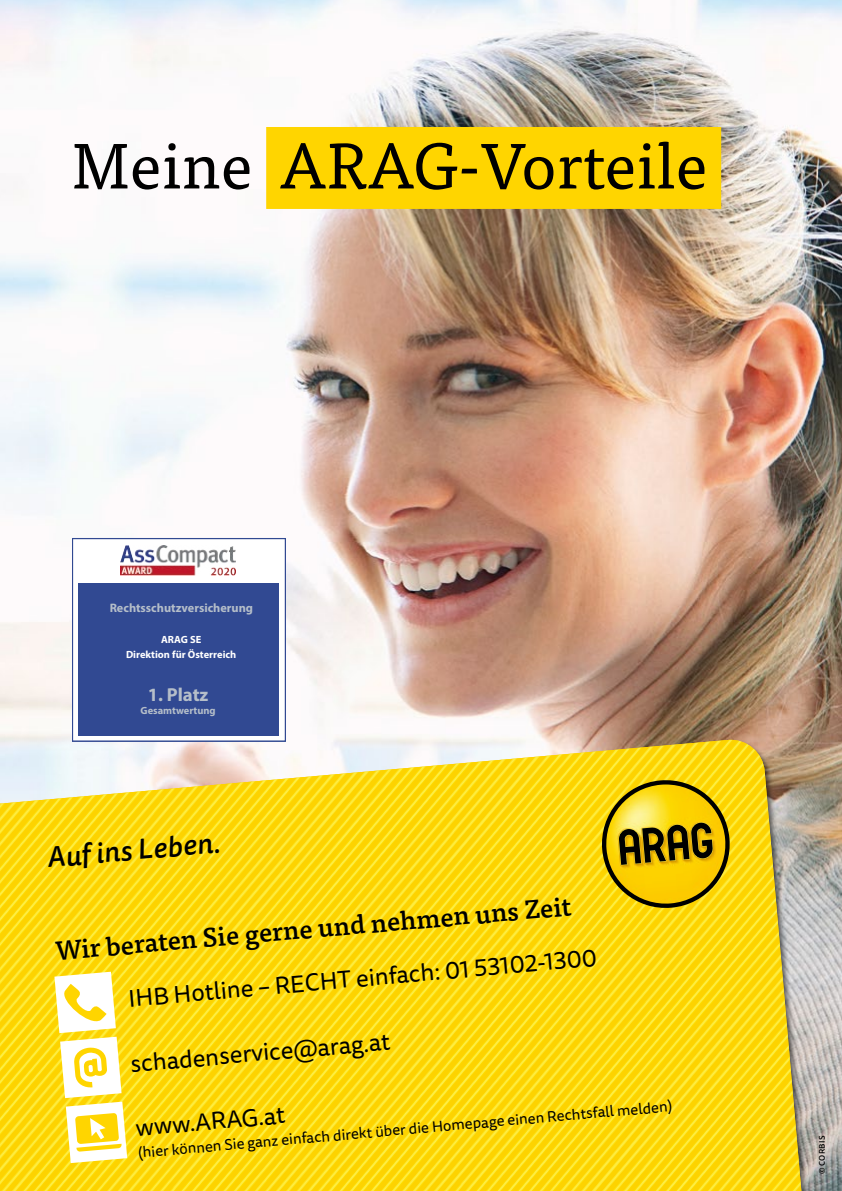
<style>
.page{position:relative;width:842px;height:1191px;background:#fff}
.page>*{position:absolute;margin:0;border:0;box-sizing:border-box;transform-origin:0 0}
.t1{font:64px "Tisa OT";letter-spacing:.005em;color:#000}
.t2{font:italic 500 28.2px "Tisa Sans OT";color:#000}
.t3{font:500 26px "Tisa OT";color:#000}
.t4{font:24px "Tisa Sans OT";color:#000}
.t5{font:700 18.8px "Myriad Pro";color:#b5bec9}
.t6{font:15px "Tisa Sans OT";color:#000}
.t7{font:700 12.2px "Myriad Pro";color:#b5bec9}
.t8{font:700 10.4px/14.8px "Myriad Pro";color:#fff;text-align:center}
.t9{font:700 10.4px "Myriad Pro";color:#b5bec9}
.t10{font:500 8px "Tisa Sans OT";letter-spacing:.035em;color:#000}
</style>
<div class="page">
<img style="left:0;top:0;width:842px;height:1191px">
<div style="left:266px;top:127px;width:455px;height:82px;background:#ffd500"></div>
<img style="left:0;top:740px;width:801px;height:451px">
<svg style="left:599px;top:779px;width:133px;height:131px;background:#c7a90e"></svg>
<svg style="left:54px;top:971px;width:73px;height:192px"></svg>
<div style="left:72px;top:538px;width:213px;height:203px;background:#fff"></div>
<img style="left:121px;top:546px;width:114px;height:29px">
<div style="left:78px;top:583px;width:201px;height:153px;background:#314992"></div>
<div style="left:72px;top:538px;width:214px;height:204px;border:1px solid #314992"></div>
<h1 class="t1" style="left:72px;top:128px;width:637px">Meine ARAG-Vorteile</h1>
<p class="t7" style="left:110px;top:600px;width:145px">Rechtsschutzversicherung</p>
<p class="t8" style="left:126px;top:632px;width:112px">ARAG SE<br>Direktion für Österreich</p>
<p class="t5" style="left:148px;top:683px;width:62px">1. Platz</p>
<p class="t9" style="left:140px;top:703px;width:77px">Gesamtwertung</p>
<p class="t2" style="left:46px;top:840px;width:175px;rotate:-5deg">Auf ins Leben.</p>
<p class="t3" style="left:54px;top:935px;width:519px;rotate:-5deg">Wir beraten Sie gerne und nehmen uns Zeit</p>
<p class="t4" style="left:127px;top:984px;width:472px;rotate:-5deg">IHB Hotline – RECHT einfach: 01 53102-1300</p>
<p class="t4" style="left:129px;top:1049px;width:262px;rotate:-5deg">schadenservice@arag.at</p>
<p class="t4" style="left:135px;top:1113px;width:151px;rotate:-5deg">www.ARAG.at</p>
<p class="t6" style="left:137px;top:1143px;width:538px;rotate:-5deg">(hier können Sie ganz einfach direkt über die Homepage einen Rechtsfall melden)</p>
<p class="t10" style="left:817px;top:1174px;width:40px;rotate:-90deg">© CORBIS</p>
</div>
